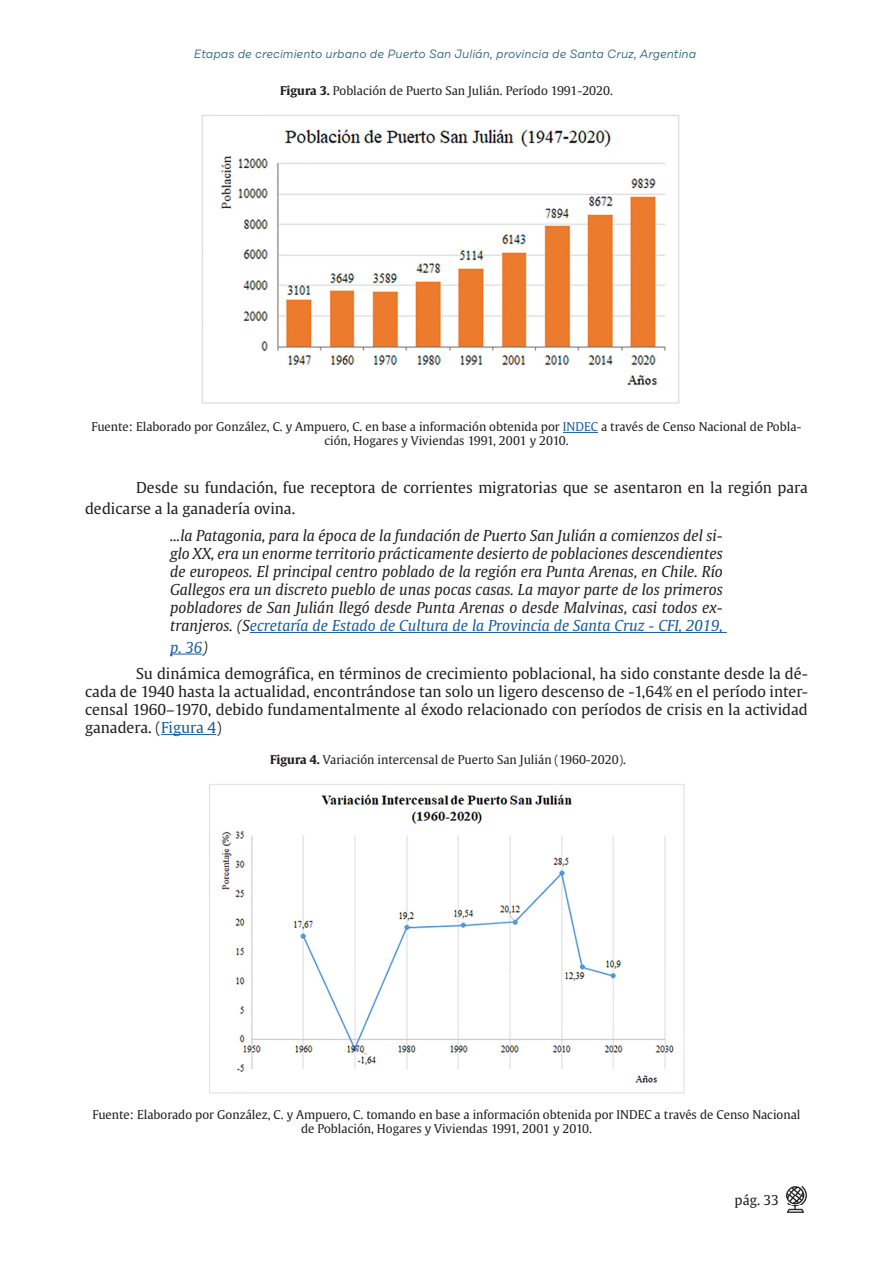
<style>
.page{position:relative;width:893px;height:1263px;background:#fff}
.page>*{position:absolute;margin:0;border:0;box-sizing:border-box;transform-origin:0 0}
.ParrafoCita{font:italic 15px/18px "Gulliver";color:#231f20;text-align:justify}
.Parrafo{font:15px/18px "Gulliver";color:#231f20}
.ParrafoCita-2{font:italic 15px "Gulliver";color:#175d9e}
.t1{font:13.5px "Gulliver";color:#231f20}
.Epigrafe{font:12px/13.5px "Gulliver";color:#231f20;text-align:center}
.t2{font:italic 12px "Draft B";color:#30667b}
.s1{font-weight:700}
.s2{color:#175d9e}
.s3{color:#231f20}
</style>
<div class="page">
<img style="left:786px;top:1186px;width:21px;height:27px">
<hr style="left:563px;top:432px;width:35px;height:1px;background:#175d9e">
<hr style="left:250px;top:632px;width:477px;height:1px;background:#175d9e">
<hr style="left:170px;top:654px;width:32px;height:1px;background:#175d9e">
<hr style="left:161px;top:734px;width:55px;height:1px;background:#175d9e">
<img style="left:201px;top:115px;width:479px;height:289px">
<img style="left:209px;top:784px;width:476px;height:310px">
<p class="t2" style="left:194px;top:46px;width:504px">Etapas de crecimiento urbano de Puerto San Julián, provincia de Santa Cruz, Argentina</p>
<p class="Epigrafe" style="left:280px;top:83px;width:334px"><span class="s1">Figura 3.</span> Población de Puerto San Julián. Período 1991-2020.</p>
<p class="Epigrafe" style="left:92px;top:420px;width:711px">Fuente: Elaborado por González, C. y Ampuero, C. en base a información obtenida por <span class="s2">INDEC</span> a través de Censo Nacional de Pobla&shy;ción, Hogares y Viviendas 1991, 2001 y 2010.</p>
<p class="Parrafo" style="left:85px;top:476px;width:724px;line-height:21.6px;text-indent:51px">Desde su fundación, fue receptora de corrientes migratorias que se asentaron en la región para dedicarse a la ganadería ovina.</p>
<p class="ParrafoCita" style="left:170px;top:526px;width:554px">...la Patagonia, para la época de la fundación de Puerto San Julián a comienzos del si&shy;glo XX, era un enorme territorio prácticamente desierto de poblaciones descendientes de europeos. El principal centro poblado de la región era Punta Arenas, en Chile. Río Gallegos era un discreto pueblo de unas pocas casas. La mayor parte de los primeros pobladores de San Julián llegó desde Punta Arenas o desde Malvinas, casi todos ex&shy;tranjeros. (S<span class="s2">ecretaría de Estado de Cultura de la Provincia de Santa Cruz - CFI, 2019,</span></p>
<p class="ParrafoCita-2" style="left:170px;top:638px;width:39px">p. 36<span class="s3">)</span></p>
<p class="Parrafo" style="left:85px;top:664px;width:724px;text-align:justify;text-indent:51px">Su dinámica demográfica, en términos de crecimiento poblacional, ha sido constante desde la dé&shy;cada de 1940 hasta la actualidad, encontrándose tan solo un ligero descenso de -1,64% en el período inter&shy;censal 1960–1970, debido fundamentalmente al éxodo relacionado con períodos de crisis en la actividad ganadera. (<span class="s2">Figura 4</span>)</p>
<p class="Epigrafe" style="left:270px;top:752px;width:357px"><span class="s1">Figura 4.</span> Variación intercensal de Puerto San Julián (1960-2020).</p>
<p class="Epigrafe" style="left:92px;top:1108px;width:709px">Fuente: Elaborado por González, C. y Ampuero, C. tomando en base a información obtenida por INDEC a través de Censo Nacional de Población, Hogares y Viviendas 1991, 2001 y 2010.</p>
<p class="t1" style="left:735px;top:1191px;width:46px">pág. 33</p>
</div>
